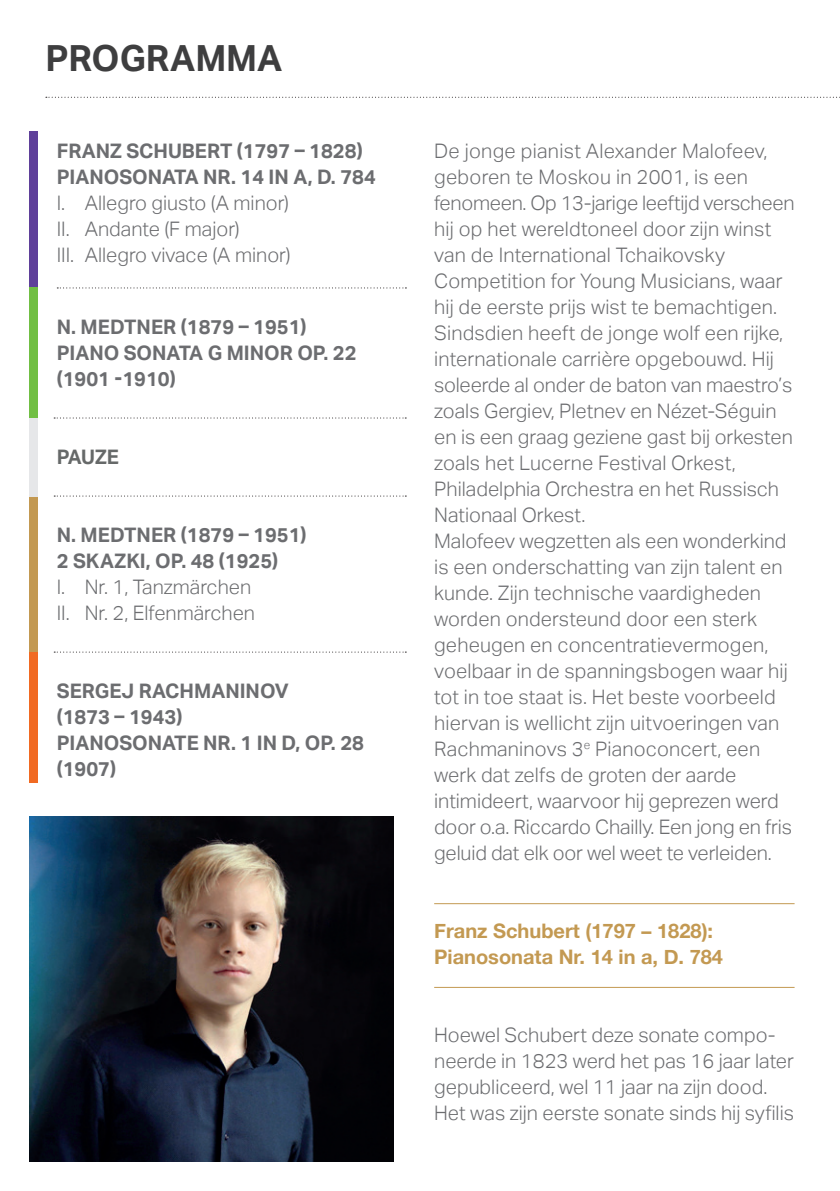
<style>
.page{position:relative;width:840px;height:1191px;background:#fff}
.page>*{position:absolute;margin:0;border:0;box-sizing:border-box;transform-origin:0 0}
.t1{font:700 36px "Aktiv Grotesk";color:#3e3e3f}
.t2{font:300 20px/26px "Aktiv Grotesk";color:#6c6d70}
.t3{font:700 20px/26px "Aktiv Grotesk";color:#6c6d70}
.t4{font:700 20px/26px "Helvetica Neue";color:#c39952}
.t5{font:700 20px "Aktiv Grotesk";letter-spacing:-.015em;color:#666969}
</style>
<div class="page">
<svg style="left:46px;top:97px;width:794px;height:1px"></svg>
<img style="left:30px;top:816px;width:363px;height:345px">
<hr style="left:434px;top:903px;width:360px;height:1px;background:#c39952">
<hr style="left:434px;top:987px;width:360px;height:1px;background:#c39952">
<div style="left:30px;top:132px;width:8px;height:156px;background:#5f409a"></div>
<div style="left:30px;top:288px;width:8px;height:130px;background:#71bf44"></div>
<svg style="left:54px;top:417px;width:352px;height:1px"></svg>
<svg style="left:54px;top:495px;width:352px;height:1px"></svg>
<svg style="left:54px;top:651px;width:352px;height:1px"></svg>
<svg style="left:57px;top:287px;width:349px;height:1px"></svg>
<div style="left:30px;top:496px;width:8px;height:156px;background:#c39952"></div>
<div style="left:30px;top:418px;width:8px;height:78px;background:#e6e7e9"></div>
<div style="left:30px;top:652px;width:8px;height:130px;background:#f16a22"></div>
<h1 class="t1" style="left:45px;top:38px;width:238px">PROGRAMMA</h1>
<p class="t3" style="left:57px;top:138px;width:320px">FRANZ SCHUBERT (1797 – 1828)<br>PIANOSONATA NR. 14 IN A, D. 784</p>
<p class="t2" style="left:57px;top:190px;width:235px">I. Allegro giusto (A minor)<br>II. Andante (F major)<br>III. Allegro vivace (A minor)</p>
<p class="t3" style="left:57px;top:314px;width:301px">N. MEDTNER (1879 – 1951)<br>PIANO SONATA G MINOR OP. 22 (1901 -1910)</p>
<p class="t5" style="left:57px;top:445px;width:64px">PAUZE</p>
<p class="t3" style="left:57px;top:522px;width:251px">N. MEDTNER (1879 – 1951)<br>2 SKAZKI, OP. 48 (1925)</p>
<p class="t2" style="left:57px;top:574px;width:200px">I. Nr. 1, Tanzmärchen<br>II. Nr. 2, Elfenmärchen</p>
<p class="t3" style="left:57px;top:678px;width:308px">SERGEJ RACHMANINOV<br>(1873 – 1943)<br>PIANOSONATE NR. 1 IN D, OP. 28 (1907)</p>
<p class="t2" style="left:434px;top:138px;width:361px">De jonge pianist Alexander Malofeev, geboren te Moskou in 2001, is een fenomeen. Op 13-jarige leeftijd verscheen hij op het wereldtoneel door zijn winst van de International Tchaikovsky Competition for Young Musicians, waar hij de eerste prijs wist te bemachtigen.<br>Sindsdien heeft de jonge wolf een rijke, internationale carrière opgebouwd. Hij soleerde al onder de baton van maestro’s zoals Gergiev, Pletnev en Nézet-Séguin en is een graag geziene gast bij orkesten zoals het Lucerne Festival Orkest, Philadelphia Orchestra en het Russisch Nationaal Orkest.<br>Malofeev wegzetten als een wonderkind is een onderschatting van zijn talent en kunde. Zijn technische vaardigheden worden ondersteund door een sterk geheugen en concentratievermogen, voelbaar in de spanningsbogen waar hij tot in toe staat is. Het beste voorbeeld hiervan is wellicht zijn uitvoeringen van Rachmaninovs 3<sup>e</sup> Pianoconcert, een werk dat zelfs de groten der aarde intimideert, waarvoor hij geprezen werd door o.a. Riccardo Chailly. Een jong en fris geluid dat elk oor wel weet te verleiden.</p>
<p class="t4" style="left:434px;top:918px;width:290px">Franz Schubert (1797 – 1828):<br>Pianosonata Nr. 14 in a, D. 784</p>
<p class="t2" style="left:434px;top:1022px;width:361px">Hoewel Schubert deze sonate compo&shy;neerde in 1823 werd het pas 16 jaar later gepubliceerd, wel 11 jaar na zijn dood.<br>Het was zijn eerste sonate sinds hij syfilis</p>
</div>
